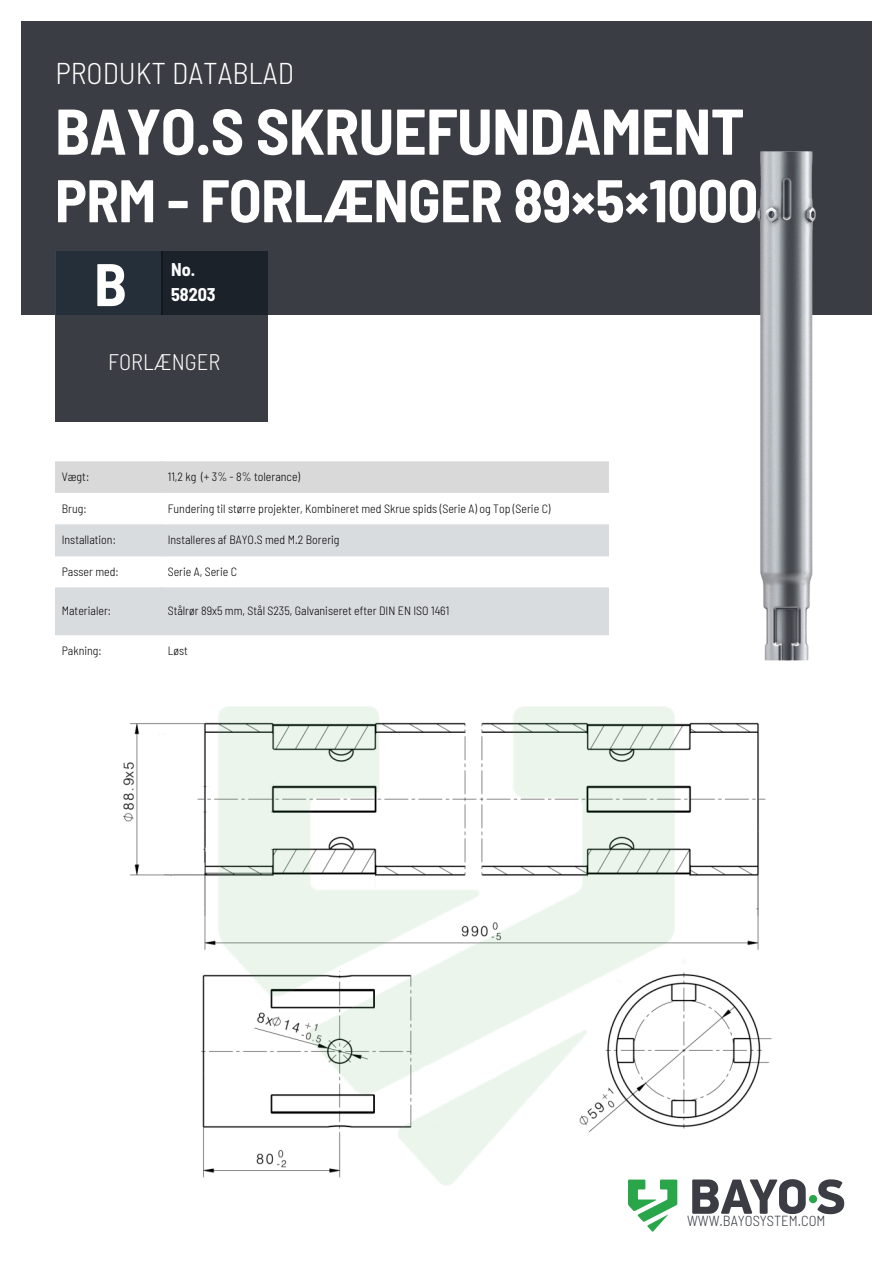
<style>
.page{position:relative;width:894px;height:1264px;background:#fff}
.page>*{position:absolute;margin:0;border:0;box-sizing:border-box;transform-origin:0 0}
.t1{font:700 semi-condensed 64.5px "Barlow";letter-spacing:-.01em;color:#fff}
.t2{font:700 semi-condensed 60px "Barlow";letter-spacing:-.01em;color:#fff}
.t3{font:300 semi-condensed 30px "Barlow";color:#fff}
.t4{font:300 semi-condensed 22.5px "Barlow";color:#fff}
.t5{font:700 semi-condensed 18px/24.8px "Barlow";color:#fff}
.t6{font:300 semi-condensed 14.55px "Barlow";color:#3b3d44}
.t7{font:300 semi-condensed 12px "Barlow";color:#000}
</style>
<div class="page">
<div style="left:21px;top:21px;width:850px;height:294px;background:#3b3d44"></div>
<div style="left:55px;top:251px;width:213px;height:170px;background:#3b3d44"></div>
<div style="left:162px;top:251px;width:106px;height:64px;background:#1b2229"></div>
<div style="left:55px;top:461px;width:391px;height:32px;background:#d9d9d9"></div>
<svg style="left:55px;top:635px;width:391px;height:1px"></svg>
<svg style="left:55px;top:524px;width:391px;height:111px;fill:#d9dcde"></svg>
<div style="left:56px;top:251px;width:106px;height:64px;background:#252f39"></div>
<img style="left:446px;top:57px;width:426px;height:604px">
<img style="left:123px;top:706px;width:649px;height:482px">
<svg style="left:627px;top:1179px;width:50px;height:52px"></svg>
<svg style="left:808px;top:1194px;width:8px;height:9px"></svg>
<svg style="left:692px;top:1179px;width:113px;height:34px"></svg>
<svg style="left:817px;top:1179px;width:27px;height:35px"></svg>
<p class="t3" style="left:55px;top:54px;width:240px">PRODUKT DATABLAD</p>
<p class="t1" style="left:55px;top:90px;width:691px">BAYO.S SKRUEFUNDAMENT</p>
<p class="t2" style="left:55px;top:162px;width:704px">PRM - FORLÆNGER 89×5×1000</p>
<p class="t2" style="left:94px;top:246px;width:34px">B</p>
<p class="t5" style="left:171px;top:256px;width:46px">No.<br>58203</p>
<p class="t4" style="left:108px;top:347px;width:113px">FORLÆNGER</p>
<h2 class="t7" style="left:62px;top:469px;width:29px">Vægt:</h2>
<h1 class="t7" style="left:168px;top:469px;width:134px">11,2 kg (+ 3% - 8% tolerance)</h1>
<p class="t7" style="left:62px;top:501px;width:26px">Brug:</p>
<p class="t7" style="left:168px;top:501px;width:384px">Fundering til større projekter, Kombineret med Skrue spids (Serie A) og Top (Serie C)</p>
<h4 class="t7" style="left:62px;top:532px;width:56px">Installation:</h4>
<h3 class="t7" style="left:168px;top:532px;width:173px">Installeres af BAYO.S med M.2 Borerig</h3>
<p class="t7" style="left:62px;top:564px;width:58px">Passer med:</p>
<p class="t7" style="left:168px;top:564px;width:71px">Serie A, Serie C</p>
<p class="t7" style="left:62px;top:603px;width:51px">Materialer:</p>
<p class="t7" style="left:168px;top:603px;width:283px">Stålrør 89x5 mm, Stål S235, Galvaniseret efter DIN EN ISO 1461</p>
<p class="t7" style="left:62px;top:642px;width:41px">Pakning:</p>
<p class="t7" style="left:168px;top:642px;width:22px">Løst</p>
<p class="t6" style="left:687px;top:1211px;width:140px">WWW.BAYOSYSTEM.COM</p>
</div>
